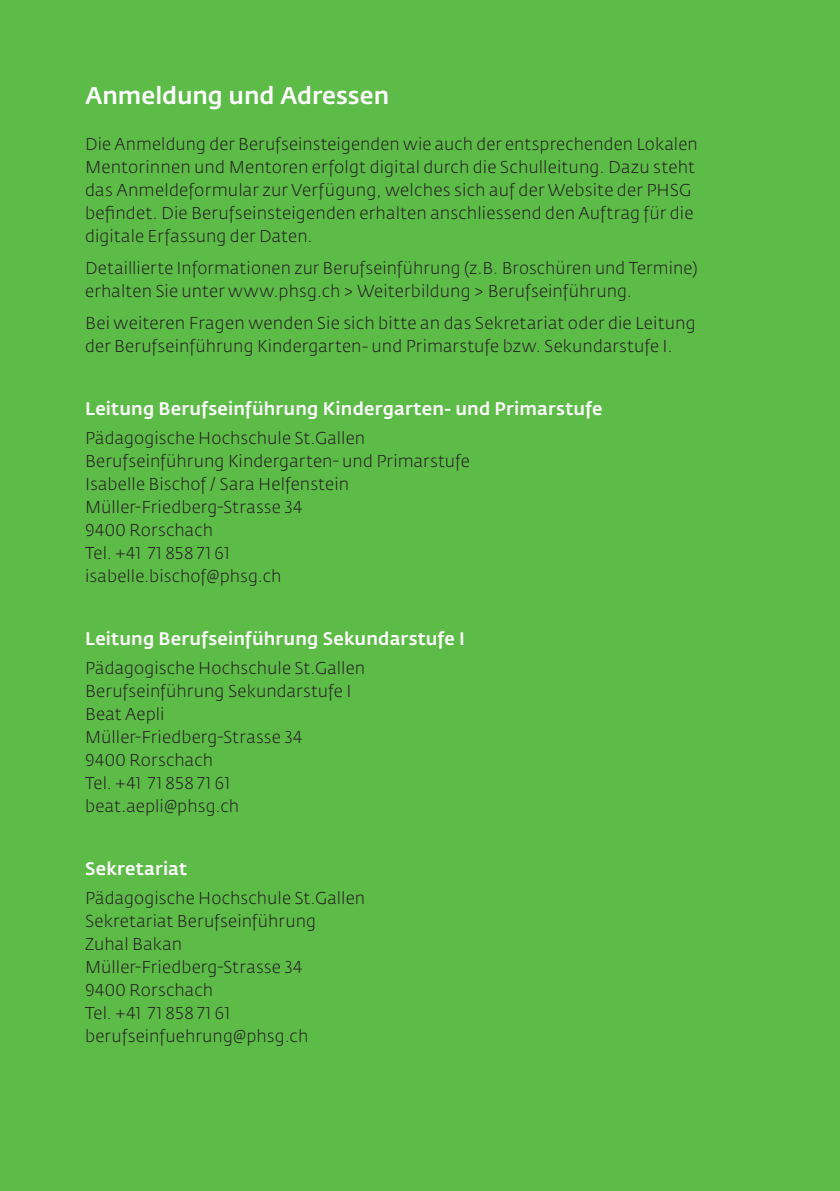
<style>
.page{position:relative;width:840px;height:1191px;background:#fff}
.page>*{position:absolute;margin:0;border:0;box-sizing:border-box;transform-origin:0 0}
.text_normal{font:500 24px "Fedra Sans Std";color:#fff}
.text_normal-2{font:500 18px "Fedra Sans Std";letter-spacing:.01em;color:#fff}
.text_normal-3{font:300 17px "Fedra Sans Std";letter-spacing:.01em;color:#231f20}
</style>
<div class="page">
<div style="left:0;top:0;width:839px;height:1191px;background:#5dbb48"></div>
<p class="text_normal" style="left:85px;top:80px;width:305px">Anmeldung und Adressen</p>
<p class="text_normal-3" style="left:85px;top:133px;width:613px">Die Anmeldung der Berufseinsteigenden wie auch der entsprechenden Lokalen</p>
<p class="text_normal-3" style="left:85px;top:156px;width:611px">Mentorinnen und Mentoren erfolgt digital durch die Schulleitung. Dazu steht</p>
<p class="text_normal-3" style="left:85px;top:179px;width:607px">das Anmeldeformular zur Verfügung, welches sich auf der Website der PHSG</p>
<p class="text_normal-3" style="left:85px;top:202px;width:609px">befindet. Die Berufseinsteigenden erhalten anschliessend den Auftrag für die</p>
<p class="text_normal-3" style="left:85px;top:225px;width:229px">digitale Erfassung der Daten.</p>
<p class="text_normal-3" style="left:85px;top:257px;width:613px">Detaillierte Informationen zur Berufseinführung (z.B. Broschüren und Termine)</p>
<p class="text_normal-3" style="left:85px;top:280px;width:548px">erhalten Sie unter www.phsg.ch &gt; Weiterbildung &gt; Berufseinführung.</p>
<p class="text_normal-3" style="left:85px;top:312px;width:612px">Bei weiteren Fragen wenden Sie sich bitte an das Sekretariat oder die Leitung</p>
<p class="text_normal-3" style="left:85px;top:335px;width:588px">der Berufseinführung Kindergarten- und Primarstufe bzw. Sekundarstufe I.</p>
<p class="text_normal-2" style="left:85px;top:397px;width:518px">Leitung Berufseinführung Kindergarten- und Primarstufe</p>
<p class="text_normal-3" style="left:85px;top:427px;width:281px">Pädagogische Hochschule St.Gallen</p>
<p class="text_normal-3" style="left:85px;top:450px;width:386px">Berufseinführung Kindergarten- und Primarstufe</p>
<p class="text_normal-3" style="left:85px;top:473px;width:265px">Isabelle Bischof / Sara Helfenstein</p>
<p class="text_normal-3" style="left:85px;top:496px;width:219px">Müller-Friedberg-Strasse 34</p>
<p class="text_normal-3" style="left:85px;top:519px;width:129px">9400 Rorschach</p>
<p class="text_normal-3" style="left:85px;top:542px;width:146px">Tel. +41 71 858 71 61</p>
<p class="text_normal-3" style="left:85px;top:565px;width:198px">isabelle.bischof@phsg.ch</p>
<p class="text_normal-2" style="left:85px;top:627px;width:381px">Leitung Berufseinführung Sekundarstufe I</p>
<p class="text_normal-3" style="left:85px;top:657px;width:281px">Pädagogische Hochschule St.Gallen</p>
<p class="text_normal-3" style="left:85px;top:680px;width:268px">Berufseinführung Sekundarstufe I</p>
<p class="text_normal-3" style="left:85px;top:703px;width:81px">Beat Aepli</p>
<p class="text_normal-3" style="left:85px;top:726px;width:219px">Müller-Friedberg-Strasse 34</p>
<p class="text_normal-3" style="left:85px;top:749px;width:129px">9400 Rorschach</p>
<p class="text_normal-3" style="left:85px;top:772px;width:146px">Tel. +41 71 858 71 61</p>
<p class="text_normal-3" style="left:85px;top:795px;width:155px">beat.aepli@phsg.ch</p>
<p class="text_normal-2" style="left:85px;top:857px;width:103px">Sekretariat</p>
<p class="text_normal-3" style="left:85px;top:887px;width:281px">Pädagogische Hochschule St.Gallen</p>
<p class="text_normal-3" style="left:85px;top:910px;width:232px">Sekretariat Berufseinführung</p>
<p class="text_normal-3" style="left:85px;top:933px;width:98px">Zuhal Bakan</p>
<p class="text_normal-3" style="left:85px;top:956px;width:219px">Müller-Friedberg-Strasse 34</p>
<p class="text_normal-3" style="left:85px;top:979px;width:129px">9400 Rorschach</p>
<p class="text_normal-3" style="left:85px;top:1002px;width:146px">Tel. +41 71 858 71 61</p>
<p class="text_normal-3" style="left:85px;top:1025px;width:224px">berufseinfuehrung@phsg.ch</p>
</div>
